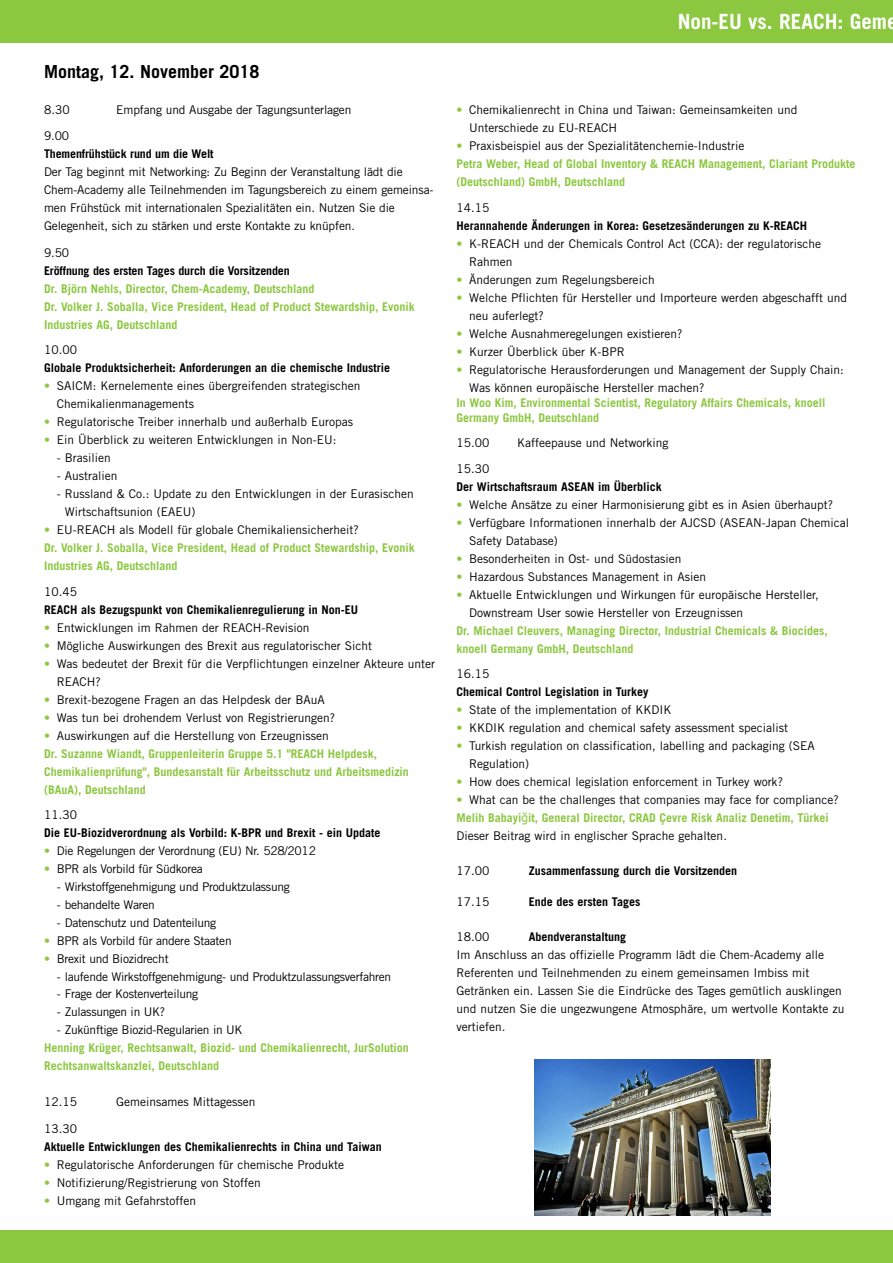
<style>
.page{position:relative;width:893px;height:1263px;background:#fff}
.page>*{position:absolute;margin:0;border:0;box-sizing:border-box;transform-origin:0 0}
.t1{font:700 21px "Trade Gothic";color:#fff}
.t2{font:700 18px "Trade Gothic";color:#000}
.t3{font:12px/18px "Trade Gothic";color:#000}
.t4{font:700 12px/18px "Trade Gothic";color:#8cc740}
.t5{font:700 12px "Trade Gothic";color:#000}
.t6{font:12px "Trade Gothic";letter-spacing:-.025em;color:#000}
.s1{color:#8cc740}
.s2{font-weight:400}
.s3{font-weight:400;color:#000}
.s4{font-weight:700;color:#8cc740}
.s5{font-family:"Tahoma";color:#8cc740}
</style>
<div class="page">
<div style="left:0;top:0;width:893px;height:43px;background:#8cc740"></div>
<div style="left:0;top:1231px;width:893px;height:32px;background:#8cc740"></div>
<img style="left:535px;top:1059px;width:236px;height:157px">
<h2 class="t2" style="left:44px;top:61px;width:217px">Montag, 12. November 2018</h2>
<p class="t3" style="left:44px;top:101px;width:27px">8.30</p>
<p class="t3" style="left:116px;top:101px;width:237px">Empfang und Ausgabe der Tagungsunterlagen</p>
<p class="t3" style="left:44px;top:126px;width:27px">9.00</p>
<p class="t5" style="left:44px;top:146px;width:171px">Themenfrühstück rund um die Welt</p>
<p class="t3" style="left:44px;top:162px;width:391px">Der Tag beginnt mit Networking: Zu Beginn der Veranstaltung lädt die Chem-Academy alle Teilnehmenden im Tagungsbereich zu einem gemeinsa&shy;men Frühstück mit internationalen Spezialitäten ein. Nutzen Sie die Gelegenheit, sich zu stärken und erste Kontakte zu knüpfen.</p>
<p class="t3" style="left:44px;top:243px;width:27px">9.50</p>
<p class="t5" style="left:44px;top:263px;width:247px">Eröffnung des ersten Tages durch die Vorsitzenden</p>
<p class="t4" style="left:44px;top:279px;width:372px">Dr. Björn Nehls, Director, Chem-Academy, Deutschland<br>Dr. Volker J. Soballa, Vice President, Head of Product Stewardship, Evonik<br>Industries AG, Deutschland</p>
<p class="t3" style="left:44px;top:341px;width:34px">10.00</p>
<p class="t5" style="left:44px;top:361px;width:347px">Globale Produktsicherheit: Anforderungen an die chemische Industrie</p>
<p class="t3" style="left:57px;top:377px;width:305px;text-indent:-13px"><span class="s1">•</span> SAICM: Kernelemente eines übergreifenden strategischen<br>Chemikalienmanagements</p>
<p class="t3" style="left:44px;top:413px;width:311px"><span class="s1">•</span> Regulatorische Treiber innerhalb und außerhalb Europas</p>
<p class="t3" style="left:44px;top:431px;width:294px"><span class="s1">•</span> Ein Überblick zu weiteren Entwicklungen in Non-EU:</p>
<p class="t3" style="left:57px;top:449px;width:56px">- Brasilien</p>
<p class="t3" style="left:57px;top:467px;width:62px">- Australien</p>
<p class="t3" style="left:65px;top:485px;width:350px;text-indent:-8px">- Russland &amp; Co.: Update zu den Entwicklungen in der Eurasischen<br>Wirtschaftsunion (EAEU)</p>
<p class="t4" style="left:44px;top:521px;width:372px"><span class="s2">•</span> <span class="s3">EU-REACH als Modell für globale Chemikaliensicherheit?<br></span>Dr. Volker J. Soballa, Vice President, Head of Product Stewardship, Evonik<br>Industries AG, Deutschland</p>
<p class="t3" style="left:44px;top:582px;width:34px">10.45</p>
<p class="t5" style="left:44px;top:602px;width:315px">REACH als Bezugspunkt von Chemikalienregulierung in Non-EU</p>
<p class="t3" style="left:44px;top:618px;width:267px"><span class="s1">•</span> Entwicklungen im Rahmen der REACH-Revision</p>
<p class="t3" style="left:44px;top:636px;width:330px"><span class="s1">•</span> Mögliche Auswirkungen des Brexit aus regulatorischer Sicht</p>
<p class="t3" style="left:57px;top:654px;width:380px;text-indent:-13px"><span class="s1">•</span> Was bedeutet der Brexit für die Verpflichtungen einzelner Akteure unter<br>REACH?</p>
<p class="t3" style="left:44px;top:690px;width:282px"><span class="s1">•</span> Brexit-bezogene Fragen an das Helpdesk der BAuA</p>
<p class="t3" style="left:44px;top:708px;width:293px"><span class="s1">•</span> Was tun bei drohendem Verlust von Registrierungen?</p>
<p class="t4" style="left:44px;top:726px;width:366px"><span class="s2">•</span> <span class="s3">Auswirkungen auf die Herstellung von Erzeugnissen<br></span>Dr. Suzanne Wiandt, Gruppenleiterin Gruppe 5.1 "REACH Helpdesk, Chemikalienprüfung", Bundesanstalt für Arbeitsschutz und Arbeitsmedizin (BAuA), Deutschland</p>
<p class="t3" style="left:44px;top:806px;width:34px">11.30</p>
<p class="t5" style="left:44px;top:826px;width:338px">Die EU-Biozidverordnung als Vorbild: K-BPR und Brexit - ein Update</p>
<p class="t6" style="left:44px;top:844px;width:273px"><span class="s1">•</span> Die Regelungen der Verordnung (EU) Nr. 528/2012</p>
<p class="t6" style="left:44px;top:862px;width:160px"><span class="s1">•</span> BPR als Vorbild für Südkorea</p>
<p class="t6" style="left:57px;top:880px;width:234px">- Wirkstoffgenehmigung und Produktzulassung</p>
<p class="t6" style="left:57px;top:898px;width:100px">- behandelte Waren</p>
<p class="t6" style="left:57px;top:916px;width:161px">- Datenschutz und Datenteilung</p>
<p class="t6" style="left:44px;top:934px;width:189px"><span class="s1">•</span> BPR als Vorbild für andere Staaten</p>
<p class="t6" style="left:44px;top:952px;width:126px"><span class="s1">•</span> Brexit und Biozidrecht</p>
<p class="t6" style="left:57px;top:970px;width:336px">- laufende Wirkstoffgenehmigung- und Produktzulassungsverfahren</p>
<p class="t6" style="left:57px;top:986px;width:143px">- Frage der Kostenverteilung</p>
<p class="t6" style="left:57px;top:1004px;width:110px">- Zulassungen in UK?</p>
<p class="t6" style="left:57px;top:1022px;width:187px">- Zukünftige Biozid-Regularien in UK</p>
<p class="t4" style="left:44px;top:1038px;width:366px">Henning Krüger, Rechtsanwalt, Biozid- und Chemikalienrecht, JurSolution<br>Rechtsanwaltskanzlei, Deutschland</p>
<p class="t3" style="left:44px;top:1092px;width:34px">12.15</p>
<p class="t3" style="left:116px;top:1092px;width:141px">Gemeinsames Mittagessen</p>
<p class="t3" style="left:44px;top:1119px;width:34px">13.30</p>
<p class="t5" style="left:44px;top:1139px;width:339px">Aktuelle Entwicklungen des Chemikalienrechts in China und Taiwan</p>
<p class="t3" style="left:44px;top:1155px;width:302px"><span class="s1">•</span> Regulatorische Anforderungen für chemische Produkte</p>
<p class="t3" style="left:44px;top:1173px;width:218px"><span class="s1">•</span> Notifizierung/Registrierung von Stoffen</p>
<p class="t3" style="left:44px;top:1191px;width:154px"><span class="s1">•</span> Umgang mit Gefahrstoffen</p>
<h1 class="t1" style="left:678px;top:9px;width:221px">Non-EU vs. REACH: Geme</h1>
<p class="t3" style="left:469px;top:101px;width:330px;text-indent:-13px"><span class="s1">•</span> Chemikalienrecht in China und Taiwan: Gemeinsamkeiten und<br>Unterschiede zu EU-REACH</p>
<p class="t4" style="left:456px;top:137px;width:401px"><span class="s2">•</span> <span class="s3">Praxisbeispiel aus der Spezialitätenchemie-Industrie<br></span>Petra Weber, Head of Global Inventory &amp; REACH Management, Clariant Produkte (Deutschland) GmbH, Deutschland</p>
<p class="t3" style="left:456px;top:198px;width:34px">14.15</p>
<p class="t5" style="left:456px;top:218px;width:352px">Herannahende Änderungen in Korea: Gesetzesänderungen zu K-REACH</p>
<p class="t3" style="left:469px;top:234px;width:353px;text-indent:-13px"><span class="s1">•</span> K-REACH und der Chemicals Control Act (CCA): der regulatorische<br>Rahmen</p>
<p class="t3" style="left:456px;top:270px;width:200px"><span class="s1">•</span> Änderungen zum Regelungsbereich</p>
<p class="t3" style="left:469px;top:288px;width:379px;text-indent:-13px"><span class="s1">•</span> Welche Pflichten für Hersteller und Importeure werden abgeschafft und neu auferlegt?</p>
<p class="t3" style="left:456px;top:324px;width:227px"><span class="s1">•</span> Welche Ausnahmeregelungen existieren?</p>
<p class="t3" style="left:456px;top:342px;width:170px"><span class="s1">•</span> Kurzer Überblick über K-BPR</p>
<p class="t3" style="left:469px;top:360px;width:376px;text-indent:-13px"><span class="s1">•</span> Regulatorische Herausforderungen und Management der Supply Chain:<br>Was können europäische Hersteller machen?</p>
<p class="t4" style="left:456px;top:395px;width:371px;line-height:15px">In Woo Kim, Environmental Scientist, Regulatory Affairs Chemicals, knoell<br>Germany GmbH, Deutschland</p>
<p class="t3" style="left:456px;top:434px;width:34px">15.00</p>
<p class="t3" style="left:517px;top:434px;width:153px">Kaffeepause und Networking</p>
<p class="t3" style="left:456px;top:459px;width:34px">15.30</p>
<p class="t5" style="left:456px;top:479px;width:207px">Der Wirtschaftsraum ASEAN im Überblick</p>
<p class="t3" style="left:456px;top:495px;width:378px"><span class="s1">•</span> Welche Ansätze zu einer Harmonisierung gibt es in Asien überhaupt?</p>
<p class="t3" style="left:469px;top:513px;width:381px;text-indent:-13px"><span class="s1">•</span> Verfügbare Informationen innerhalb der AJCSD (ASEAN-Japan Chemical<br>Safety Database)</p>
<p class="t3" style="left:456px;top:549px;width:226px"><span class="s1">•</span> Besonderheiten in Ost- und Südostasien</p>
<p class="t3" style="left:456px;top:567px;width:251px"><span class="s1">•</span> Hazardous Substances Management in Asien</p>
<p class="t3" style="left:469px;top:585px;width:351px;text-indent:-13px"><span class="s1">•</span> Aktuelle Entwicklungen und Wirkungen für europäische Hersteller,<br>Downstream User sowie Hersteller von Erzeugnissen</p>
<p class="t4" style="left:456px;top:621px;width:373px">Dr. Michael Cleuvers, Managing Director, Industrial Chemicals &amp; Biocides, knoell Germany GmbH, Deutschland</p>
<p class="t3" style="left:456px;top:665px;width:34px">16.15</p>
<p class="t5" style="left:456px;top:685px;width:193px">Chemical Control Legislation in Turkey</p>
<p class="t3" style="left:456px;top:701px;width:216px"><span class="s1">•</span> State of the implementation of KKDIK</p>
<p class="t3" style="left:456px;top:719px;width:333px"><span class="s1">•</span> KKDIK regulation and chemical safety assessment specialist</p>
<p class="t3" style="left:469px;top:737px;width:347px;text-indent:-13px"><span class="s1">•</span> Turkish regulation on classification, labelling and packaging (SEA<br>Regulation)</p>
<p class="t3" style="left:456px;top:773px;width:328px"><span class="s1">•</span> How does chemical legislation enforcement in Turkey work?</p>
<p class="t3" style="left:456px;top:791px;width:384px"><span class="s1">•</span> What can be the challenges that companies may face for compliance?<br><span class="s4">Melih Babayi</span><span class="s5">ğ</span><span class="s4">it, General Director, CRAD Çevre Risk Analiz Denetim, Türkei<br></span>Dieser Beitrag wird in englischer Sprache gehalten.</p>
<p class="t3" style="left:456px;top:861px;width:34px">17.00</p>
<p class="t5" style="left:529px;top:863px;width:210px">Zusammenfassung durch die Vorsitzenden</p>
<p class="t3" style="left:456px;top:893px;width:34px">17.15</p>
<p class="t5" style="left:529px;top:895px;width:113px">Ende des ersten Tages</p>
<p class="t3" style="left:456px;top:927px;width:34px">18.00</p>
<p class="t5" style="left:529px;top:929px;width:99px">Abendveranstaltung</p>
<p class="t3" style="left:456px;top:945px;width:389px">Im Anschluss an das offizielle Programm lädt die Chem-Academy alle Referenten und Teilnehmenden zu einem gemeinsamen Imbiss mit Getränken ein. Lassen Sie die Eindrücke des Tages gemütlich ausklingen und nutzen Sie die ungezwungene Atmosphäre, um wertvolle Kontakte zu vertiefen.</p>
</div>
